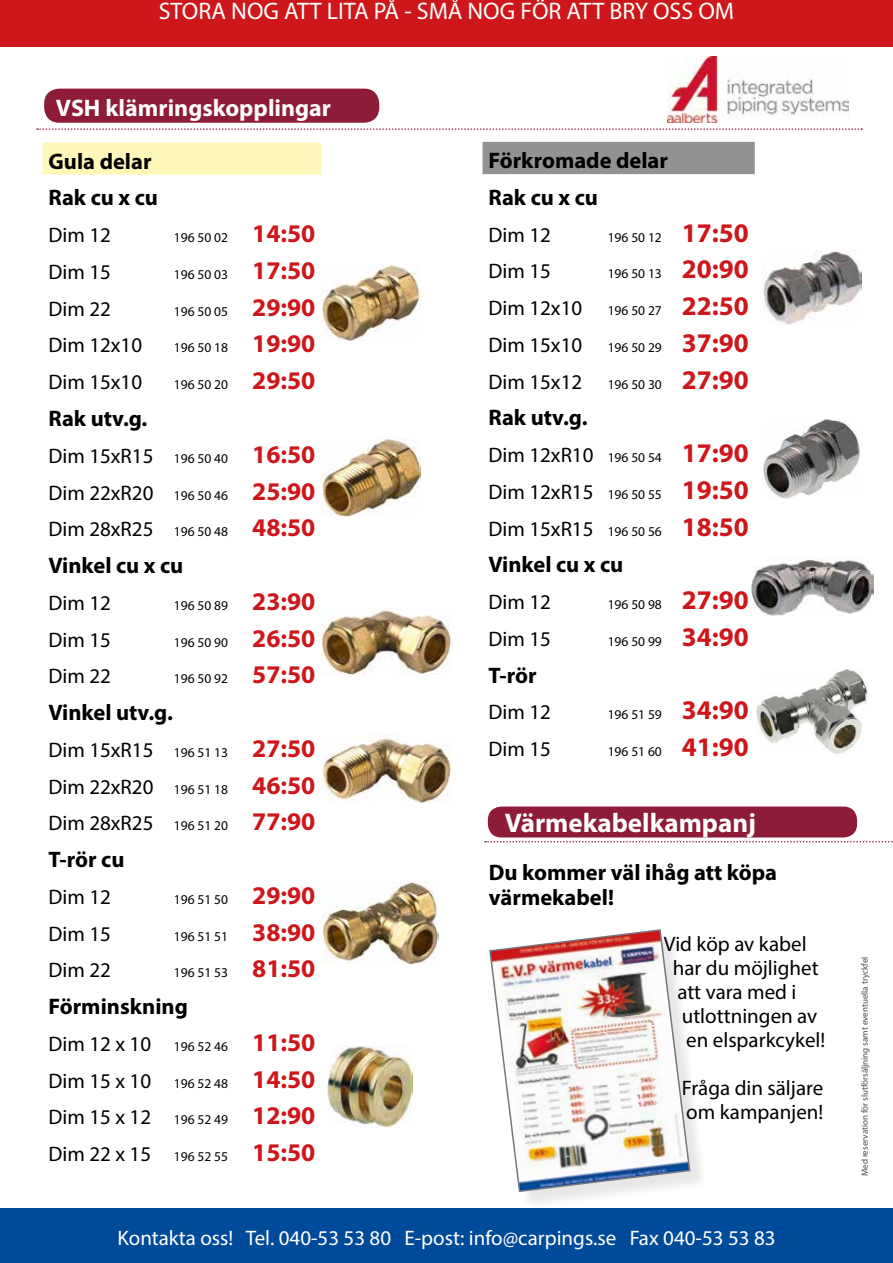
<style>
.page{position:relative;width:893px;height:1263px;background:#fff}
.page>*{position:absolute;margin:0;border:0;box-sizing:border-box;transform-origin:0 0}
.t1{font:700 27px "Myriad Pro";color:#fff}
.t2{font:24px "Myriad Pro";color:#fff}
.t3{font:700 24px "Myriad Pro";color:#fff}
.t4{font:700 22.5px/36.8px "Myriad Pro";color:#000}
.t5{font:21px/36.8px "Myriad Pro";color:#000;text-align:justify}
.t6{font:21px "Myriad Pro";color:#fff}
.t7{font:13.5px "Myriad Pro";color:#000}
.t8{font:9px "Myriad Pro";color:#4a4a49}
.s1{font-weight:700;font-size:25.5px;color:#cd171a}
.s2{font-size:13.5px}
.s3{font-weight:700;font-size:27px;color:#cd171a}
</style>
<div class="page">
<div style="left:43px;top:142px;width:278px;height:33px;background:#fff8bb"></div>
<img style="left:763px;top:419px;width:97px;height:80px">
<div style="left:482px;top:142px;width:273px;height:32px;background:#929292"></div>
<img style="left:762px;top:251px;width:100px;height:73px">
<img style="left:757px;top:670px;width:111px;height:83px">
<img style="left:751px;top:557px;width:122px;height:58px">
<div style="left:44px;top:89px;width:335px;height:34px;background:#8e1c39;border-radius:15px"></div>
<svg style="left:37px;top:128px;width:825px;height:2px"></svg>
<img style="left:668px;top:56px;width:180px;height:66px">
<img style="left:321px;top:263px;width:99px;height:78px">
<img style="left:321px;top:438px;width:99px;height:79px">
<img style="left:321px;top:607px;width:131px;height:67px">
<img style="left:321px;top:735px;width:131px;height:67px">
<img style="left:323px;top:881px;width:115px;height:84px">
<img style="left:327px;top:1045px;width:85px;height:82px">
<div style="left:488px;top:806px;width:369px;height:31px;background:#8e1c39;border-radius:14px"></div>
<svg style="left:485px;top:841px;width:408px;height:1px"></svg>
<div style="left:492px;top:932px;width:216px;height:278px;background:#000;opacity:.1"></div>
<img style="left:489px;top:929px;width:202px;height:264px">
<div style="left:0;top:1208px;width:893px;height:55px;background:#004a9a"></div>
<div style="left:0;top:0;width:893px;height:47px;background:#cd171a"></div>
<p class="t2" style="left:159px;top:-4px;width:577px">STORA NOG ATT LITA PÅ - SMÅ NOG FÖR ATT BRY OSS OM</p>
<p class="t3" style="left:56px;top:92px;width:277px">VSH klämringskopplingar</p>
<p class="t4" style="left:49px;top:142px;width:111px">Gula delar<br>Rak cu x cu</p>
<p class="t5" style="left:49px;top:216px;width:64px">Dim 12</p>
<p class="t7" style="left:174px;top:229px;width:143px">196 50 02 <span class="s1">14:50</span></p>
<p class="t5" style="left:49px;top:253px;width:64px">Dim 15</p>
<p class="t7" style="left:174px;top:266px;width:143px">196 50 03 <span class="s1">17:50</span></p>
<p class="t5" style="left:49px;top:290px;width:64px">Dim 22</p>
<p class="t7" style="left:174px;top:303px;width:143px">196 50 05 <span class="s1">29:90</span></p>
<p class="t5" style="left:49px;top:327px;width:95px">Dim 12x10</p>
<p class="t7" style="left:174px;top:340px;width:143px">196 50 18 <span class="s1">19:90</span></p>
<p class="t5" style="left:49px;top:363px;width:95px">Dim 15x10</p>
<p class="t7" style="left:174px;top:376px;width:143px">196 50 20 <span class="s1">29:50</span></p>
<p class="t4" style="left:49px;top:399px;width:100px">Rak utv.g.</p>
<p class="t5" style="left:49px;top:437px;width:268px">Dim 15xR15 <span class="s2">196 50 40</span> <span class="s1">16:50<br></span>Dim 22xR20 <span class="s2">196 50 46</span> <span class="s1">25:90<br></span>Dim 28xR25 <span class="s2">196 50 48</span> <span class="s1">48:50</span></p>
<p class="t4" style="left:49px;top:546px;width:136px">Vinkel cu x cu</p>
<p class="t5" style="left:49px;top:584px;width:64px">Dim 12</p>
<p class="t7" style="left:174px;top:597px;width:143px">196 50 89 <span class="s1">23:90</span></p>
<p class="t5" style="left:49px;top:621px;width:64px">Dim 15</p>
<p class="t7" style="left:174px;top:634px;width:143px">196 50 90 <span class="s1">26:50</span></p>
<p class="t5" style="left:49px;top:657px;width:64px">Dim 22</p>
<p class="t7" style="left:174px;top:670px;width:143px">196 50 92 <span class="s1">57:50</span></p>
<p class="t4" style="left:49px;top:693px;width:126px">Vinkel utv.g.</p>
<p class="t5" style="left:49px;top:731px;width:268px">Dim 15xR15 <span class="s2">196 51 13</span> <span class="s1">27:50<br></span>Dim 22xR20 <span class="s2">196 51 18</span> <span class="s1">46:50<br></span>Dim 28xR25 <span class="s2">196 51 20</span> <span class="s1">77:90</span></p>
<p class="t4" style="left:49px;top:840px;width:77px">T-rör cu</p>
<p class="t5" style="left:49px;top:878px;width:64px">Dim 12</p>
<p class="t7" style="left:174px;top:891px;width:143px">196 51 50 <span class="s1">29:90</span></p>
<p class="t5" style="left:49px;top:915px;width:64px">Dim 15</p>
<p class="t7" style="left:174px;top:928px;width:143px">196 51 51 <span class="s1">38:90</span></p>
<p class="t5" style="left:49px;top:951px;width:64px">Dim 22</p>
<p class="t7" style="left:174px;top:964px;width:143px">196 51 53 <span class="s1">81:50</span></p>
<p class="t4" style="left:49px;top:987px;width:141px">Förminskning</p>
<p class="t5" style="left:49px;top:1025px;width:268px">Dim 12 x 10 <span class="s2">196 52 46</span> <span class="s1">11:50<br></span>Dim 15 x 10 <span class="s2">196 52 48</span> <span class="s1">14:50<br></span>Dim 15 x 12 <span class="s2">196 52 49</span> <span class="s1">12:90<br></span>Dim 22 x 15 <span class="s2">196 52 55</span> <span class="s1">15:50</span></p>
<p class="t4" style="left:488px;top:141px;width:181px">Förkromade delar<br>Rak cu x cu</p>
<p class="t5" style="left:488px;top:216px;width:64px">Dim 12</p>
<p class="t7" style="left:608px;top:229px;width:143px">196 50 12 <span class="s3">17:50</span></p>
<p class="t5" style="left:488px;top:253px;width:64px">Dim 15</p>
<p class="t7" style="left:608px;top:266px;width:143px">196 50 13 <span class="s3">20:90</span></p>
<p class="t5" style="left:488px;top:289px;width:262px">Dim 12x10 <span class="s2">196 50 27</span> <span class="s3">22:50<br></span>Dim 15x10 <span class="s2">196 50 29</span> <span class="s3">37:90<br></span>Dim 15x12 <span class="s2">196 50 30</span> <span class="s3">27:90</span></p>
<p class="t4" style="left:488px;top:399px;width:100px">Rak utv.g.</p>
<p class="t5" style="left:488px;top:436px;width:262px">Dim 12xR10 <span class="s2">196 50 54</span> <span class="s3">17:90<br></span>Dim 12xR15 <span class="s2">196 50 55</span> <span class="s3">19:50<br></span>Dim 15xR15 <span class="s2">196 50 56</span> <span class="s3">18:50</span></p>
<p class="t4" style="left:488px;top:546px;width:136px">Vinkel cu x cu</p>
<p class="t5" style="left:488px;top:583px;width:64px">Dim 12</p>
<p class="t7" style="left:608px;top:596px;width:143px">196 50 98 <span class="s3">27:90</span></p>
<p class="t5" style="left:488px;top:620px;width:64px">Dim 15</p>
<p class="t7" style="left:608px;top:633px;width:143px">196 50 99 <span class="s3">34:90</span></p>
<p class="t4" style="left:488px;top:656px;width:50px">T-rör</p>
<p class="t5" style="left:488px;top:694px;width:64px">Dim 12</p>
<p class="t7" style="left:608px;top:707px;width:143px">196 51 59 <span class="s3">34:90</span></p>
<p class="t5" style="left:488px;top:730px;width:64px">Dim 15</p>
<p class="t7" style="left:608px;top:743px;width:143px">196 51 60 <span class="s3">41:90</span></p>
<p class="t1" style="left:505px;top:805px;width:253px">Värmekabelkampanj</p>
<p class="t4" style="left:489px;top:859px;width:290px;line-height:25.5px">Du kommer väl ihåg att köpa värmekabel!</p>
<p class="t5" style="left:664px;top:925px;width:144px">Vid köp av kabel</p>
<p class="t5" style="left:673px;top:949px;width:147px">har du möjlighet</p>
<p class="t5" style="left:677px;top:973px;width:121px">att vara med i</p>
<p class="t5" style="left:682px;top:997px;width:137px">utlottningen av</p>
<p class="t5" style="left:686px;top:1021px;width:141px">en elsparkcykel!</p>
<p class="t5" style="left:682px;top:1075px;width:143px;line-height:24px">Fråga din säljare om kampanjen!</p>
<p class="t6" style="left:117px;top:1224px;width:660px">Kontakta oss! Tel. 040-53 53 80 E-post: info@carpings.se Fax 040-53 53 83</p>
<p class="t8" style="left:859px;top:1176px;width:221px;rotate:-90deg">Med reservation för slutförsäljning samt eventuella tryckfel</p>
</div>
